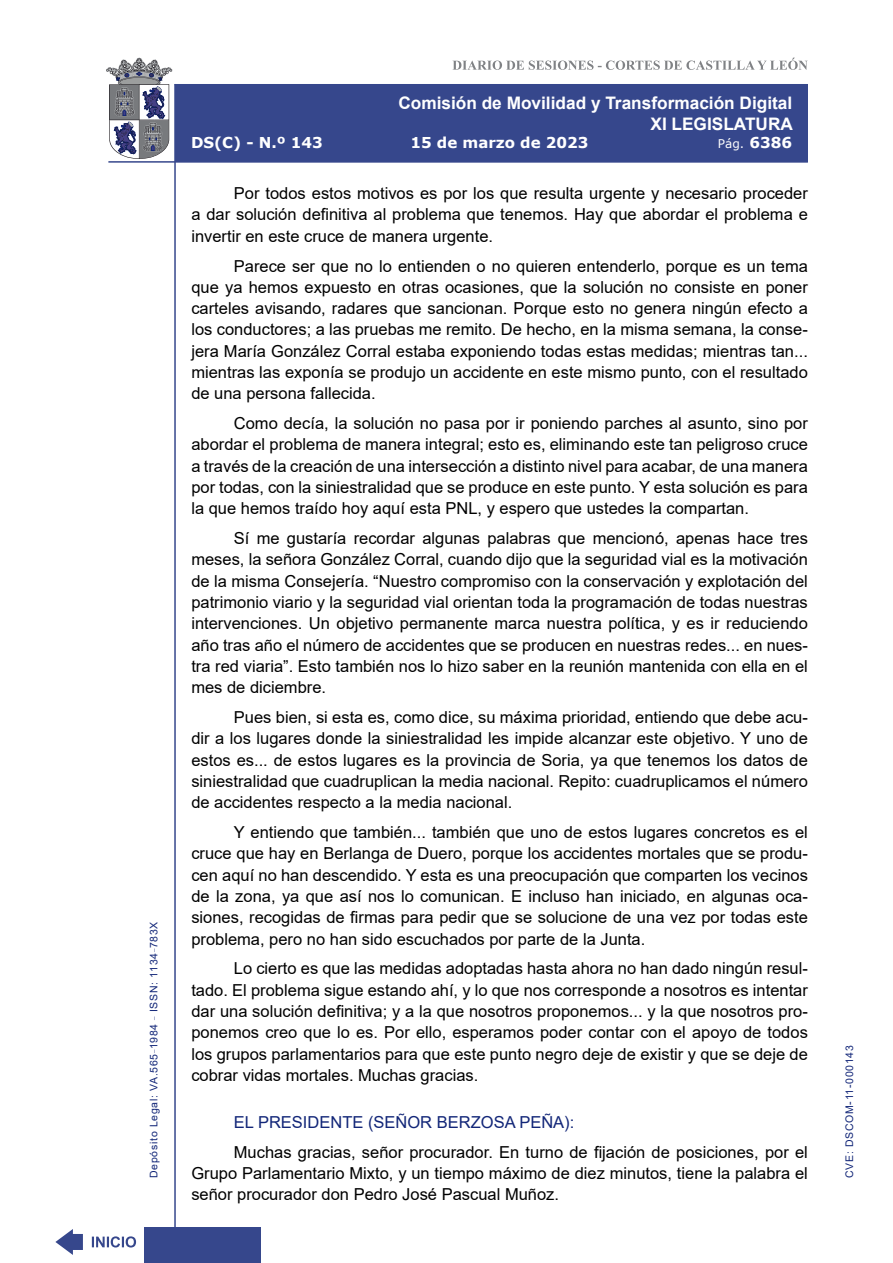
<style>
.page{position:relative;width:893px;height:1263px;background:#fff}
.page>*{position:absolute;margin:0;border:0;box-sizing:border-box;transform-origin:0 0}
.t1{font:700 17.25px/20.7px "Arial";color:#fff;text-align:right}
.t2{font:16.5px/21.3px "Arial";color:#000;text-align:justify}
.Orador{font:16.5px "Arial";color:#122678}
.t3{font:700 15px "Verdana";color:#fff}
.t4{font:12px "Verdana";color:#fff}
.t5{font:10.5px "Arial";letter-spacing:.065em;color:#122678}
.s1{font-weight:700;font-size:15px}
</style>
<div class="page">
<svg style="left:452px;top:58px;width:356px;height:12px"></svg>
<hr style="left:174px;top:84px;width:2px;height:1179px;background:#36478c">
<div style="left:144px;top:1227px;width:117px;height:36px;background:#36478c"></div>
<div style="left:175px;top:84px;width:633px;height:78px;background:#36478c"></div>
<hr style="left:108px;top:161px;width:700px;height:2px;background:#36478c">
<svg style="left:92px;top:1236px;width:44px;height:11px"></svg>
<svg style="left:55px;top:1229px;width:28px;height:26px"></svg>
<svg style="left:106px;top:58px;width:66px;height:101px"></svg>
<p class="t5" style="left:146px;top:1178px;width:258px;rotate:-90deg">Depósito Legal: VA.565<sup>_</sup>1984 <sup>_</sup> ISSN: 1134<sup>_</sup>783X</p>
<p class="t1" style="left:398px;top:93px;width:396px">Comisión de Movilidad y Transformación Digital<br>XI LEGISLATURA</p>
<p class="t3" style="left:191px;top:132px;width:133px">DS(C) - N.º 143</p>
<p class="t3" style="left:410px;top:132px;width:180px">15 de marzo de 2023</p>
<p class="t4" style="left:718px;top:135px;width:76px">Pág. <span class="s1">6386</span></p>
<p class="t2" style="left:191px;top:183px;width:618px;text-indent:43px">Por todos estos motivos es por los que resulta urgente y necesario proceder a dar solución definitiva al problema que tenemos. Hay que abordar el problema e invertir en este cruce de manera urgente.</p>
<p class="t2" style="left:191px;top:255px;width:618px;text-indent:43px">Parece ser que no lo entienden o no quieren entenderlo, porque es un tema que ya hemos expuesto en otras ocasiones, que la solución no consiste en poner carteles avisando, radares que sancionan. Porque esto no genera ningún efecto a los conductores; a las pruebas me remito. De hecho, en la misma semana, la conse&shy;jera María González Corral estaba exponiendo todas estas medidas; mientras tan... mientras las exponía se produjo un accidente en este mismo punto, con el resultado de una persona fallecida.</p>
<p class="t2" style="left:191px;top:413px;width:618px;text-indent:43px">Como decía, la solución no pasa por ir poniendo parches al asunto, sino por abordar el problema de manera integral; esto es, eliminando este tan peligroso cruce a través de la creación de una intersección a distinto nivel para acabar, de una manera por todas, con la siniestralidad que se produce en este punto. Y esta solución es para la que hemos traído hoy aquí esta PNL, y espero que ustedes la compartan.</p>
<p class="t2" style="left:191px;top:528px;width:618px;text-indent:43px">Sí me gustaría recordar algunas palabras que mencionó, apenas hace tres meses, la señora González Corral, cuando dijo que la seguridad vial es la motivación de la misma Consejería. “Nuestro compromiso con la conservación y explotación del patrimonio viario y la seguridad vial orientan toda la programación de todas nuestras intervenciones. Un objetivo permanente marca nuestra política, y es ir reduciendo año tras año el número de accidentes que se producen en nuestras redes... en nues&shy;tra red viaria”. Esto también nos lo hizo saber en la reunión mantenida con ella en el mes de diciembre.</p>
<p class="t2" style="left:191px;top:706px;width:618px;text-indent:43px">Pues bien, si esta es, como dice, su máxima prioridad, entiendo que debe acu&shy;dir a los lugares donde la siniestralidad les impide alcanzar este objetivo. Y uno de estos es... de estos lugares es la provincia de Soria, ya que tenemos los datos de siniestralidad que cuadruplican la media nacional. Repito: cuadruplicamos el número de accidentes respecto a la media nacional.</p>
<p class="t2" style="left:191px;top:821px;width:618px;text-indent:43px">Y entiendo que también... también que uno de estos lugares concretos es el cruce que hay en Berlanga de Duero, porque los accidentes mortales que se produ&shy;cen aquí no han descendido. Y esta es una preocupación que comparten los vecinos de la zona, ya que así nos lo comunican. E incluso han iniciado, en algunas oca&shy;siones, recogidas de firmas para pedir que se solucione de una vez por todas este problema, pero no han sido escuchados por parte de la Junta.</p>
<p class="t2" style="left:191px;top:958px;width:618px;text-indent:43px">Lo cierto es que las medidas adoptadas hasta ahora no han dado ningún resul&shy;tado. El problema sigue estando ahí, y lo que nos corresponde a nosotros es intentar dar una solución definitiva; y a la que nosotros proponemos... y la que nosotros pro&shy;ponemos creo que lo es. Por ello, esperamos poder contar con el apoyo de todos los grupos parlamentarios para que este punto negro deje de existir y que se deje de cobrar vidas mortales. Muchas gracias.</p>
<p class="Orador" style="left:234px;top:1110px;width:342px">EL PRESIDENTE (SEÑOR BERZOSA PEÑA):</p>
<p class="t2" style="left:191px;top:1141px;width:618px;text-indent:43px">Muchas gracias, señor procurador. En turno de fijación de posiciones, por el Grupo Parlamentario Mixto, y un tiempo máximo de diez minutos, tiene la palabra el señor procurador don Pedro José Pascual Muñoz.</p>
<p class="t5" style="left:842px;top:1178px;width:134px;rotate:-90deg">CVE: DSCOM-11-000143</p>
</div>
